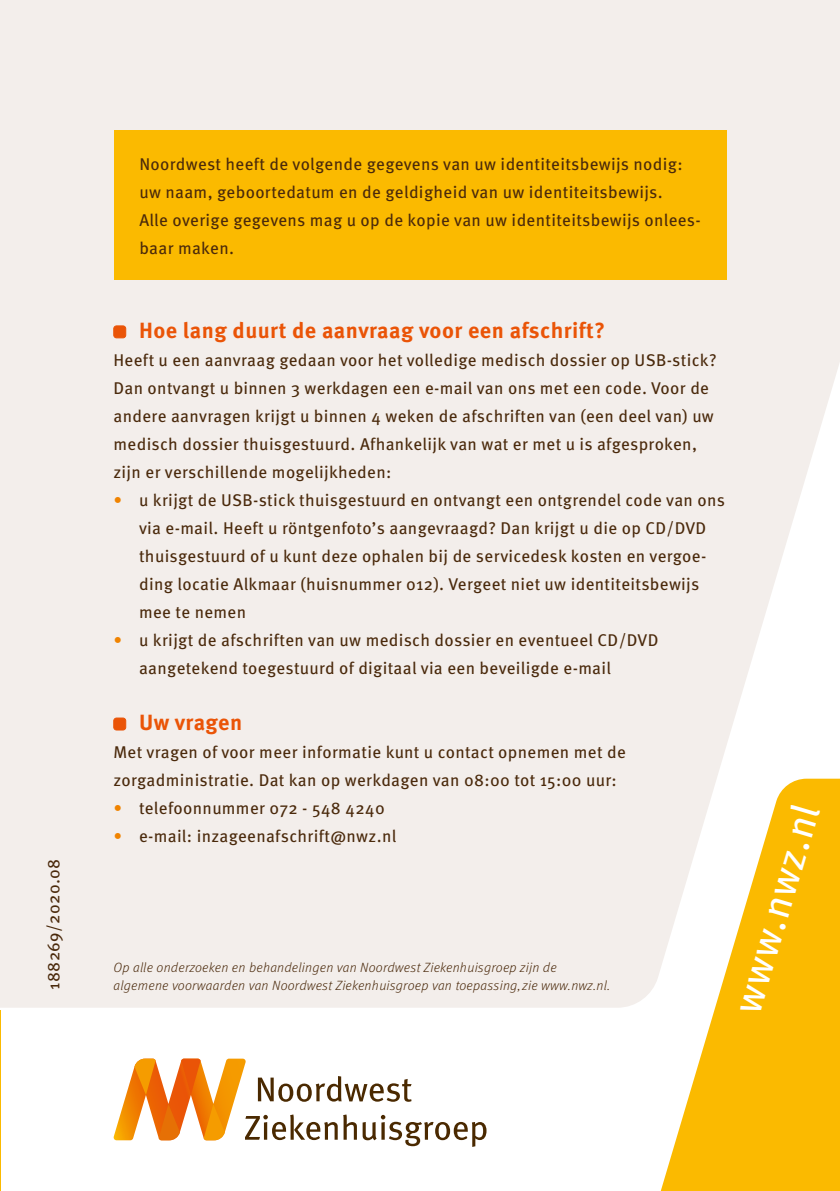
<style>
.page{position:relative;width:840px;height:1191px;background:#fff}
.page>*{position:absolute;margin:0;border:0;box-sizing:border-box;transform-origin:0 0}
.t1{font:40px "Meta Pro";color:#fff}
.t2{font:700 22px "Meta Pro";letter-spacing:.02em;color:#ea5407}
.t3{font:17px/28px "Meta Pro";letter-spacing:.02em;color:#4a290b}
.t4{font:italic 300 13.4px/18px "Meta Pro";letter-spacing:.02em;color:#4a290b}
.s1{color:#f08300}
</style>
<div class="page">
<svg style="left:113px;top:1058px;width:373px;height:89px"></svg>
<svg style="left:0;top:1010px;width:1px;height:181px"></svg>
<div style="left:0;top:0;width:839px;height:1007px;background:#f3eeeb"></div>
<svg style="left:658px;top:778px;width:181px;height:413px;fill:#fbba00"></svg>
<div style="left:114px;top:326px;width:12px;height:12px;background:#ea5407;border-radius:3px"></div>
<div style="left:113px;top:326px;width:13px;height:12px;border:1px solid #ea5407;border-radius:3px"></div>
<div style="left:114px;top:718px;width:12px;height:12px;background:#ea5407;border-radius:3px"></div>
<div style="left:113px;top:718px;width:13px;height:12px;border:1px solid #ea5407;border-radius:3px"></div>
<div style="left:114px;top:130px;width:612px;height:150px;background:#fbba00"></div>
<p class="t3" style="left:38px;top:989px;width:132px;rotate:-90deg">188269/2020.08</p>
<p class="t3" style="left:139px;top:149px;width:562px">Noordwest heeft de volgende gegevens van uw identiteitsbewijs nodig: uw naam, geboortedatum en de geldigheid van uw identiteitsbewijs.<br>Alle overige gegevens mag u op de kopie van uw identiteitsbewijs onlees&shy;baar maken.</p>
<p class="t2" style="left:139px;top:313px;width:467px">Hoe lang duurt de aanvraag voor een afschrift?</p>
<p class="t3" style="left:113px;top:345px;width:604px">Heeft u een aanvraag gedaan voor het volledige medisch dossier op USB-stick?<br>Dan ontvangt u binnen 3 werkdagen een e-mail van ons met een code. Voor de andere aanvragen krijgt u binnen 4 weken de afschriften van (een deel van) uw medisch dossier thuisgestuurd. Afhankelijk van wat er met u is afgesproken, zijn er verschillende mogelijkheden:</p>
<p class="t3" style="left:139px;top:485px;width:587px;text-indent:-26px"><span class="s1">•</span> u krijgt de USB-stick thuisgestuurd en ontvangt een ontgrendel code van ons via e-mail. Heeft u röntgenfoto’s aangevraagd? Dan krijgt u die op CD/DVD thuisgestuurd of u kunt deze ophalen bij de servicedesk kosten en vergoe&shy;ding locatie Alkmaar (huisnummer 012). Vergeet niet uw identiteitsbewijs mee te nemen</p>
<p class="t3" style="left:139px;top:625px;width:520px;text-indent:-26px"><span class="s1">•</span> u krijgt de afschriften van uw medisch dossier en eventueel CD/DVD aangetekend toegestuurd of digitaal via een beveiligde e-mail</p>
<p class="t2" style="left:139px;top:705px;width:105px">Uw vragen</p>
<p class="t3" style="left:113px;top:737px;width:513px">Met vragen of voor meer informatie kunt u contact opnemen met de zorgadministratie. Dat kan op werkdagen van 08:00 tot 15:00 uur:</p>
<p class="t3" style="left:113px;top:793px;width:272px"><span class="s1">•</span> telefoonnummer 072 - 548 4240</p>
<p class="t3" style="left:113px;top:821px;width:284px"><span class="s1">•</span> e-mail: inzageenafschrift@nwz.nl</p>
<p class="t4" style="left:113px;top:957px;width:498px">Op alle onderzoeken en behandelingen van Noordwest Ziekenhuisgroep zijn de algemene voorwaarden van Noordwest Ziekenhuisgroep van toepassing, zie www.nwz.nl.</p>
<h1 class="t1" style="left:716px;top:1003px;width:217px;rotate:-74deg">www.nwz.nl</h1>
</div>
